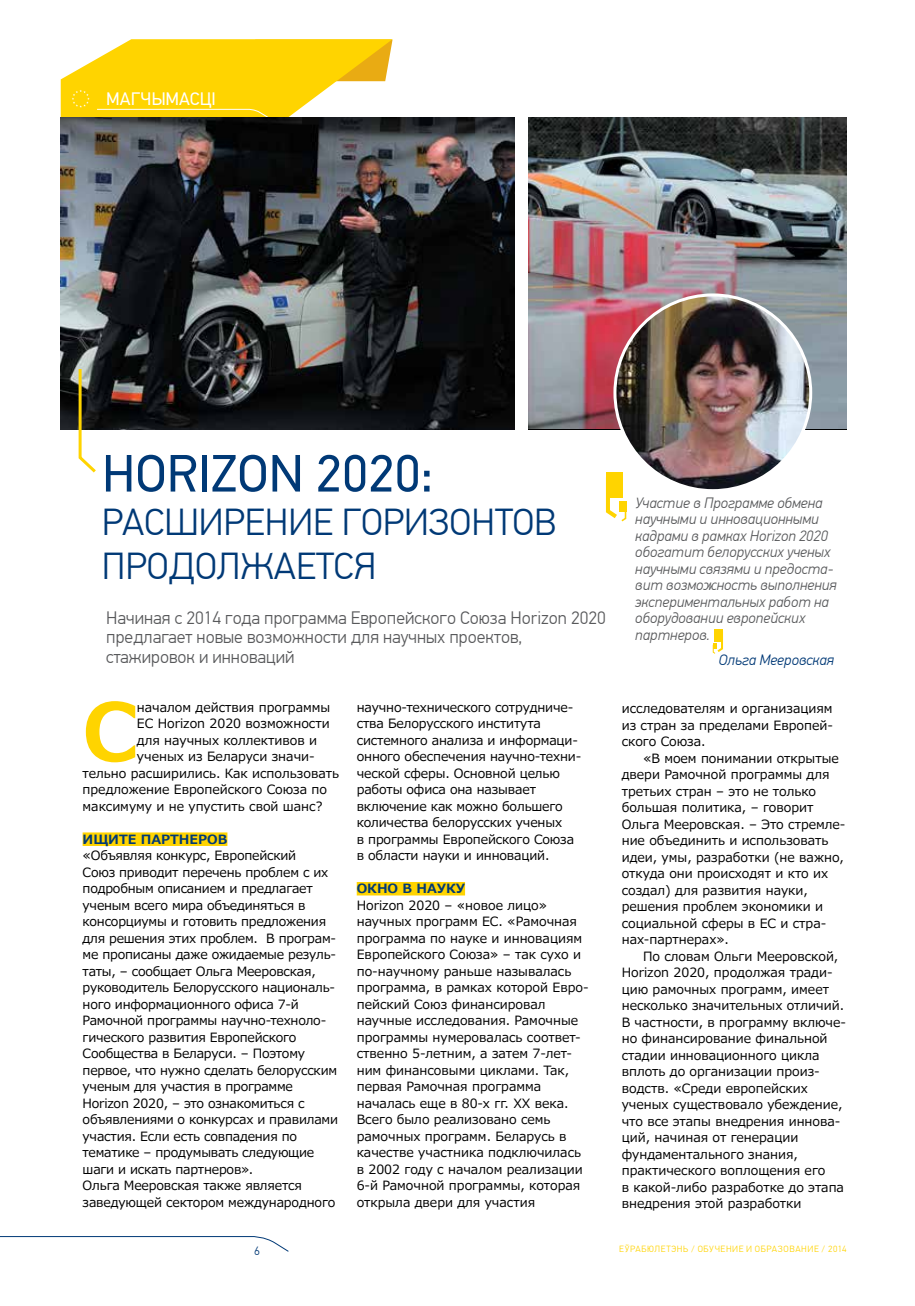
<style>
.page{position:relative;width:915px;height:1306px;background:#fff}
.page>*{position:absolute;margin:0;border:0;box-sizing:border-box;transform-origin:0 0}
.t1{font:700 79.95px "Meiryo UI";color:#ffd400}
.t2{font:52.5px "PF Din Text Pro";color:#003976}
.t3{font:300 37.5px "PF Din Text Pro";color:#003976}
.t4{font:300 18px/19.5px "PF Din Text Pro";color:#58595b}
.t5{font:18px "PF Din Text Pro";letter-spacing:.005em;color:#fff}
.t6{font:italic 300 15px/16.5px "PF Din Text Pro";color:#58595b}
.t7{font:italic 300 15px "PF Din Text Pro";color:#003976}
.t8{font:12.75px/16.5px "Meiryo UI";color:#000}
.t9{font:700 12.75px "Meiryo UI";color:#003976}
.t10{font:300 12px "PF Din Text Pro";color:#003976}
.t11{font:300 9px "PF Din Text Pro";letter-spacing:.06em;color:#ffd400}
</style>
<div class="page">
<svg style="left:60px;top:39px;width:332px;height:90px"></svg>
<svg style="left:0;top:1236px;width:289px;height:16px"></svg>
<img style="left:528px;top:118px;width:318px;height:310px">
<img style="left:61px;top:118px;width:453px;height:311px">
<svg style="left:77px;top:366px;width:22px;height:107px"></svg>
<div style="left:83px;top:832px;width:144px;height:14px;background:#ffd400"></div>
<div style="left:356px;top:882px;width:109px;height:13px;background:#ffd400"></div>
<img style="left:614px;top:295px;width:196px;height:195px;border-radius:98px">
<div style="left:605px;top:472px;width:17px;height:25px;background:#ffd400"></div>
<svg style="left:605px;top:473px;width:22px;height:49px"></svg>
<div style="left:619px;top:501px;width:7px;height:11px;background:#ffd400"></div>
<svg style="left:712px;top:629px;width:11px;height:25px"></svg>
<h3 class="t5" style="left:106px;top:88px;width:111px">МАГЧЫМАСЦI</h3>
<h2 class="t2" style="left:102px;top:442px;width:333px">HORIZON 2020:</h2>
<h3 class="t3" style="left:102px;top:500px;width:369px">расширени е горизонто</h3>
<h3 class="t3" style="left:534px;top:500px;width:24px">в</h3>
<h3 class="t3" style="left:102px;top:544px;width:276px">продолжается</h3>
<h3 class="t4" style="left:106px;top:608px;width:501px">Начиная с 2014 года программа Европейского Союза Horizon 2020 предлагает новые возможности для научных проектов, стажировок и инноваций</h3>
<h1 class="t1" style="left:83px;top:676px;width:57px">С</h1>
<p class="t8" style="left:137px;top:699px;width:195px">началом действия программы</p>
<p class="t8" style="left:356px;top:699px;width:226px">научно-технического сотрудниче&shy;ства Белорусского института системного анализа и информаци&shy;онного обеспечения научно-техни&shy;ческой сферы. Основной целью работы офиса она называет включение как можно большего количества белорусских ученых<br>в программы Европейского Союза в области науки и инноваций .</p>
<p class="t9" style="left:356px;top:879px;width:110px">Окно в науку</p>
<p class="t8" style="left:356px;top:897px;width:233px">Horizon 2020 – «новое лицо» научных программ ЕС. «Рамочная программа по науке и инновациям<br>Европейского Союза» – так сухо и по-научному раньше называлась программа, в рамках которой Евро&shy;пейский Союз финансировал научные исследования. Рамочные программы нумеровалась соответ&shy;ственно 5-летним, а затем 7-лет&shy;ним финансовыми циклами. Так, первая Рамочная программа началась еще в 80-х гг. ХХ века.<br>Всего было реализовано семь рамочных программ. Беларусь в качестве участника подключилась в 2002 году с началом реализации<br>6-й Рамочной программы, которая открыла двери для участия</p>
<p class="t8" style="left:137px;top:716px;width:194px">ЕС Horizon 2020 возможности</p>
<p class="t8" style="left:137px;top:732px;width:182px">для научных коллективов и</p>
<p class="t8" style="left:137px;top:749px;width:179px">ученых из Беларуси значи-</p>
<p class="t8" style="left:83px;top:765px;width:258px">тельно расширились. Как использовать</p>
<p class="t8" style="left:83px;top:782px;width:246px">предложение Европейского Союза по</p>
<p class="t8" style="left:83px;top:798px;width:241px">максимуму и не упустить свой шанс?</p>
<p class="t9" style="left:83px;top:830px;width:146px">И щите партнеров</p>
<p class="t8" style="left:83px;top:848px;width:257px">«Объявляя конкурс, Европейский<br>Союз приводит перечень проблем с их подробным описанием и предлагает ученым всего мира объединяться в консорциумы и готовить предложения для решения этих проблем. В програм&shy;ме прописаны даже ожидаемые резуль&shy;таты, – сообщает Ольга Мееровская, руководитель Белорусского националь&shy;ного информационного офиса 7-й Рамочной программы научно-техноло&shy;гического развития Европейского Сообщества в Беларуси. – Поэтому первое, что нужно сделать белорусским ученым для участия в программе Horizon 2020, – это ознакомиться с объявлениями о конкурсах и правилами участия. Если есть совпадения по тематике – продумывать следующие шаги и искать партнеров».<br>Ольга Мееровская также является заведующей сектором международного</p>
<p class="t6" style="left:635px;top:494px;width:203px">Участие в Программе обмена научными и инновационными кадрами в рамках Horizon 2020 обогатит белорусских ученых научными связями и предоста&shy;вит возможность выполнения экспериментальных работ на оборудовании европейских партнеров.</p>
<p class="t7" style="left:718px;top:651px;width:117px">Ольга Мееровская</p>
<p class="t8" style="left:621px;top:701px;width:213px;text-align:justify">исследователям и организациям из стран за пределами Европей&shy;ского Союза.</p>
<p class="t8" style="left:621px;top:750px;width:225px;text-indent:21px">«В моем понимании открытые двери Рамочной программы для третьих стран – это не только большая политика, – говорит<br>Ольга Мееровская. – Это стремле&shy;ние объединить и использовать идеи, умы, разработки (не важно, откуда они происходят и кто их создал) для развития науки, решения проблем экономики и социальной сферы в ЕС и стра&shy;нах-партнерах».</p>
<p class="t8" style="left:621px;top:948px;width:226px;text-indent:21px">По словам Ольги Мееровской ,<br>Horizon 2020, продолжая тради&shy;цию рамочных программ, имеет несколько значительных отличий .<br>В частности, в программу включе&shy;но финансирование финальной стадии инновационного цикла вплоть до организации произ&shy;водств. «Среди европейских ученых существовало убеждение, что все этапы внедрения иннова&shy;ций, начиная от генерации фундаментального знания, практического воплощения его<br>в какой -либо разработке до этапа внедрения этой разработки</p>
<p class="t10" style="left:254px;top:1244px;width:7px">6</p>
<p class="t11" style="left:619px;top:1243px;width:229px">Eўрабюлетэнь / Обучение и образование / 2014</p>
</div>
